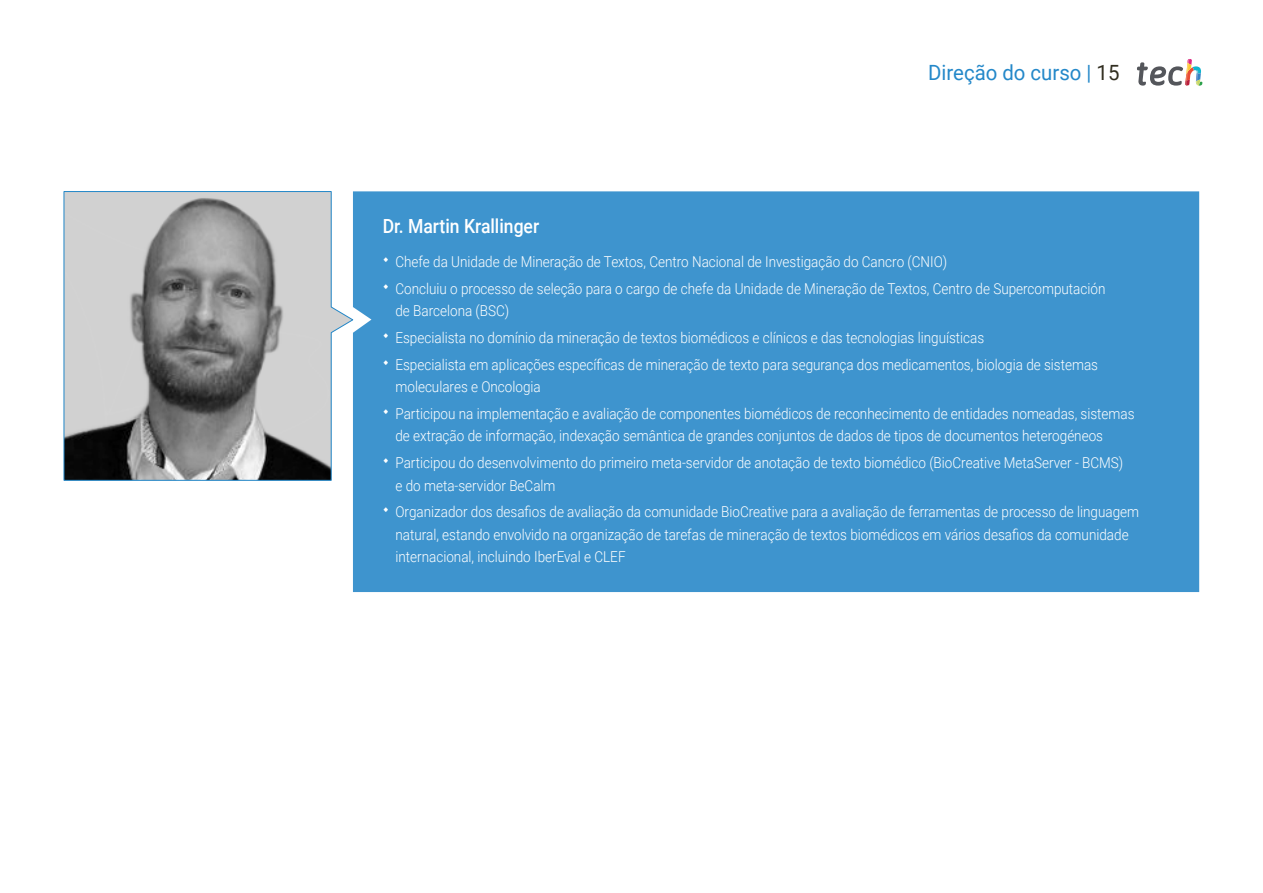
<style>
.page{position:relative;width:1263px;height:893px;background:#fff}
.page>*{position:absolute;margin:0;border:0;box-sizing:border-box;transform-origin:0 0}
.t1{font:21px "Roboto";color:#2488c9}
.t2{font:500 19.5px "Roboto";color:#fff;scale:.9 1}
.t3{font:300 15px/26.7px "Roboto";color:#fff;scale:.9 1}
.s1{color:#312e20}
</style>
<div class="page">
<svg style="left:1137px;top:59px;width:65px;height:27px"></svg>
<div style="left:353px;top:191px;width:846px;height:401px;background:#3e94ce"></div>
<svg style="left:64px;top:191px;width:289px;height:290px;background:#a4a5a6"></svg>
<svg style="left:384px;top:257px;width:4px;height:5px"></svg>
<svg style="left:384px;top:284px;width:4px;height:5px"></svg>
<svg style="left:384px;top:333px;width:4px;height:5px"></svg>
<svg style="left:384px;top:360px;width:4px;height:5px"></svg>
<svg style="left:384px;top:409px;width:4px;height:5px"></svg>
<svg style="left:384px;top:458px;width:4px;height:5px"></svg>
<svg style="left:384px;top:507px;width:4px;height:5px"></svg>
<h1 class="t1" style="left:928px;top:57px;width:193px">Direção do curso | <span class="s1">15</span></h1>
<h2 class="t2" style="left:383px;top:212px;width:175px">Dr. Martin Krallinger</h2>
<p class="t3" style="left:395px;top:247px;width:790px">Chefe da Unidade de Mineração de Textos, Centro Nacional de Investigação do Cancro (CNIO)<br>Concluiu o processo de seleção para o cargo de chefe da Unidade de Mineração de Textos, Centro de Supercomputación</p>
<p class="t3" style="left:395px;top:297px;width:782px">de Barcelona (BSC)<br>Especialista no domínio da mineração de textos biomédicos e clínicos e das tecnologias linguísticas<br>Especialista em aplicações específicas de mineração de texto para segurança dos medicamentos, biologia de sistemas</p>
<p class="t3" style="left:395px;top:373px;width:823px">moleculares e Oncologia<br>Participou na implementação e avaliação de componentes biomédicos de reconhecimento de entidades nomeadas, sistemas</p>
<p class="t3" style="left:395px;top:422px;width:810px">de extração de informação, indexação semântica de grandes conjuntos de dados de tipos de documentos heterogéneos<br>Participou do desenvolvimento do primeiro meta-servidor de anotação de texto biomédico (BioCreative MetaServer - BCMS)</p>
<p class="t3" style="left:395px;top:471px;width:828px">e do meta-servidor BeCalm<br>Organizador dos desafios de avaliação da comunidade BioCreative para a avaliação de ferramentas de processo de linguagem</p>
<p class="t3" style="left:395px;top:523px;width:816px;line-height:22.5px">natural, estando envolvido na organização de tarefas de mineração de textos biomédicos em vários desafios da comunidade internacional, incluindo IberEval e CLEF</p>
</div>
